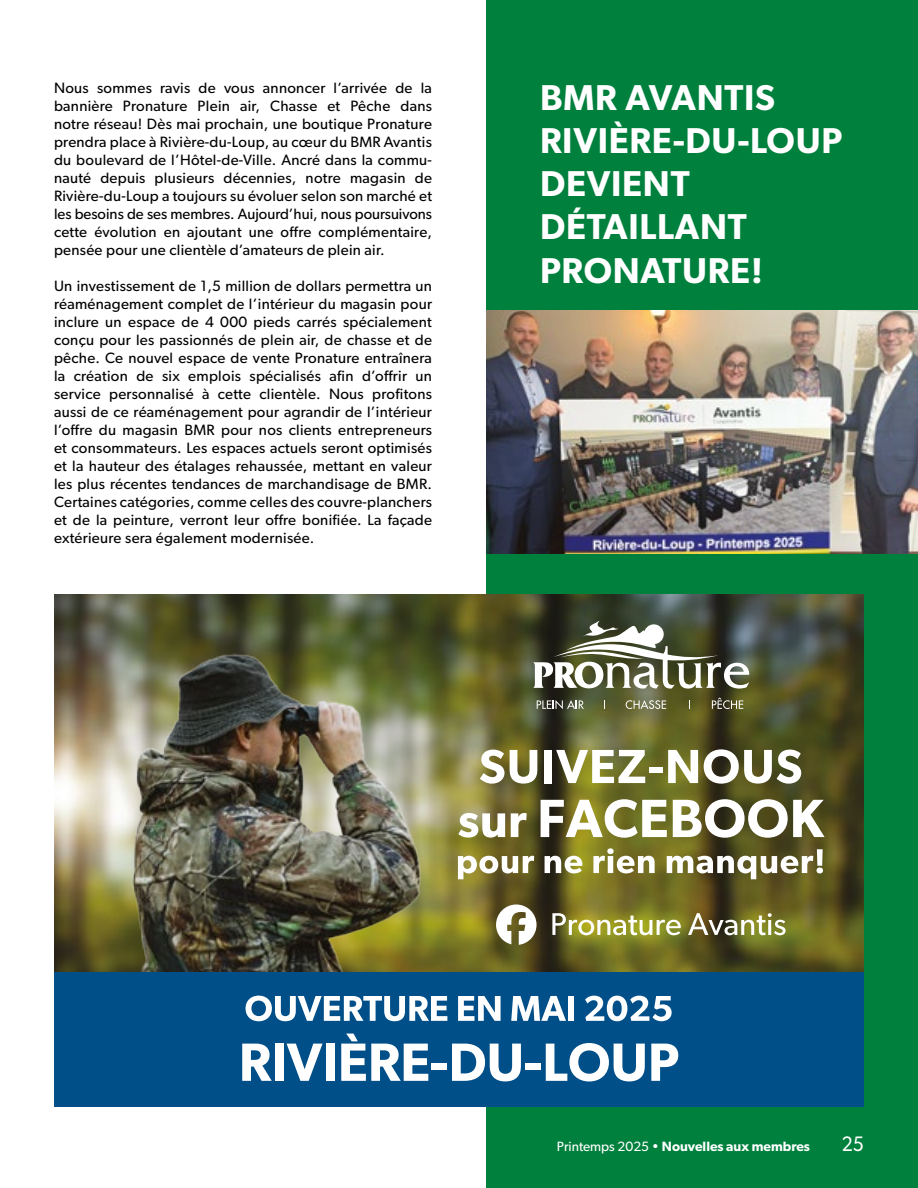
<style>
.page{position:relative;width:918px;height:1188px;background:#fff}
.page>*{position:absolute;margin:0;border:0;box-sizing:border-box;transform-origin:0 0}
.t1{font:600 36px/43.2px "Gibson";letter-spacing:.02em;color:#fff}
.t2{font:21px "Gibson";color:#fff;scale:.9 1}
.t3{font:15px/18px "Gibson";letter-spacing:.02em;color:#000;text-align:justify}
.t4{font:600 13.5px "Gibson";color:#fff}
.s1{font-weight:400}
</style>
<div class="page">
<div style="left:486px;top:0;width:432px;height:1188px;background:#00803d"></div>
<img style="left:486px;top:310px;width:432px;height:244px">
<img style="left:682px;top:594px;width:182px;height:378px">
<img style="left:54px;top:594px;width:628px;height:378px">
<div style="left:54px;top:972px;width:810px;height:135px;background:#004f89"></div>
<svg style="left:480px;top:750px;width:57px;height:34px;background:#bcb89a"></svg>
<div style="left:544px;top:750px;width:8px;height:33px;background:#fff"></div>
<svg style="left:556px;top:750px;width:89px;height:33px;background:#b8b895"></svg>
<div style="left:649px;top:767px;width:13px;height:6px;background:#fff"></div>
<svg style="left:668px;top:750px;width:30px;height:33px"></svg>
<svg style="left:704px;top:749px;width:97px;height:35px;background:#a0a08b"></svg>
<svg style="left:458px;top:813px;width:47px;height:25px"></svg>
<svg style="left:511px;top:813px;width:16px;height:24px"></svg>
<svg style="left:541px;top:799px;width:126px;height:39px;background:#b4b38e"></svg>
<svg style="left:673px;top:799px;width:152px;height:39px;background:#aaa993"></svg>
<svg style="left:458px;top:856px;width:76px;height:23px"></svg>
<svg style="left:545px;top:856px;width:37px;height:17px"></svg>
<svg style="left:593px;top:848px;width:62px;height:25px;background:#b0ac7e"></svg>
<svg style="left:667px;top:849px;width:156px;height:30px;background:#938e6d"></svg>
<svg style="left:246px;top:996px;width:201px;height:25px"></svg>
<svg style="left:458px;top:996px;width:43px;height:25px"></svg>
<svg style="left:511px;top:996px;width:55px;height:25px"></svg>
<div style="left:568px;top:996px;width:6px;height:25px;background:#fff"></div>
<svg style="left:585px;top:996px;width:87px;height:25px"></svg>
<svg style="left:242px;top:1044px;width:30px;height:37px"></svg>
<div style="left:275px;top:1044px;width:8px;height:37px;background:#fff"></div>
<svg style="left:287px;top:1044px;width:36px;height:37px"></svg>
<div style="left:326px;top:1044px;width:8px;height:37px;background:#fff"></div>
<svg style="left:341px;top:1034px;width:87px;height:47px"></svg>
<div style="left:432px;top:1063px;width:15px;height:7px;background:#fff"></div>
<svg style="left:452px;top:1044px;width:69px;height:37px"></svg>
<div style="left:526px;top:1063px;width:15px;height:7px;background:#fff"></div>
<svg style="left:546px;top:1043px;width:99px;height:38px"></svg>
<svg style="left:651px;top:1044px;width:27px;height:37px"></svg>
<svg style="left:552px;top:913px;width:129px;height:22px;background:#b0af66"></svg>
<svg style="left:688px;top:913px;width:98px;height:22px;background:#939063"></svg>
<svg style="left:496px;top:904px;width:41px;height:41px;background:#b5b19c"></svg>
<svg style="left:533px;top:621px;width:216px;height:68px;background:#767968"></svg>
<svg style="left:537px;top:700px;width:47px;height:9px"></svg>
<svg style="left:626px;top:700px;width:40px;height:9px"></svg>
<svg style="left:712px;top:697px;width:31px;height:12px"></svg>
<p class="t3" style="left:54px;top:79px;width:380px">Nous sommes ravis de vous annoncer l’arrivée de la bannière Pronature Plein air, Chasse et Pêche dans notre réseau! Dès mai prochain, une boutique Pronature prendra place à Rivière-du-Loup, au cœur du BMR Avantis du boulevard de l’Hôtel-de-Ville. Ancré dans la commu&shy;nauté depuis plusieurs décennies, notre magasin de Rivière-du-Loup a toujours su évoluer selon son marché et les besoins de ses membres. Aujourd’hui, nous poursuivons cette évolution en ajoutant une offre complémentaire, pensée pour une clientèle d’amateurs de plein air.</p>
<p class="t3" style="left:54px;top:277px;width:380px">Un investissement de 1,5 million de dollars permettra un réaménagement complet de l’intérieur du magasin pour inclure un espace de 4 000 pieds carrés spécialement conçu pour les passionnés de plein air, de chasse et de pêche. Ce nouvel espace de vente Pronature entraînera la création de six emplois spécialisés afin d’offrir un service personnalisé à cette clientèle. Nous profitons aussi de ce réaménagement pour agrandir de l’intérieur l’offre du magasin BMR pour nos clients entrepreneurs et consommateurs. Les espaces actuels seront optimisés et la hauteur des étalages rehaussée, mettant en valeur les plus récentes tendances de marchandisage de BMR.<br>Certaines catégories, comme celles des couvre-planchers et de la peinture, verront leur offre bonifiée. La façade extérieure sera également modernisée.</p>
<h1 class="t1" style="left:540px;top:75px;width:304px">BMR AVANTIS<br>RIVIÈRE-DU-LOUP<br>DEVIENT<br>DÉTAILLANT<br>PRONATURE!</h1>
<p class="t4" style="left:557px;top:1138px;width:255px"><span class="s1">Printemps 2025 •</span> Nouvelles aux membres</p>
<h2 class="t2" style="left:842px;top:1131px;width:26px">25</h2>
</div>
